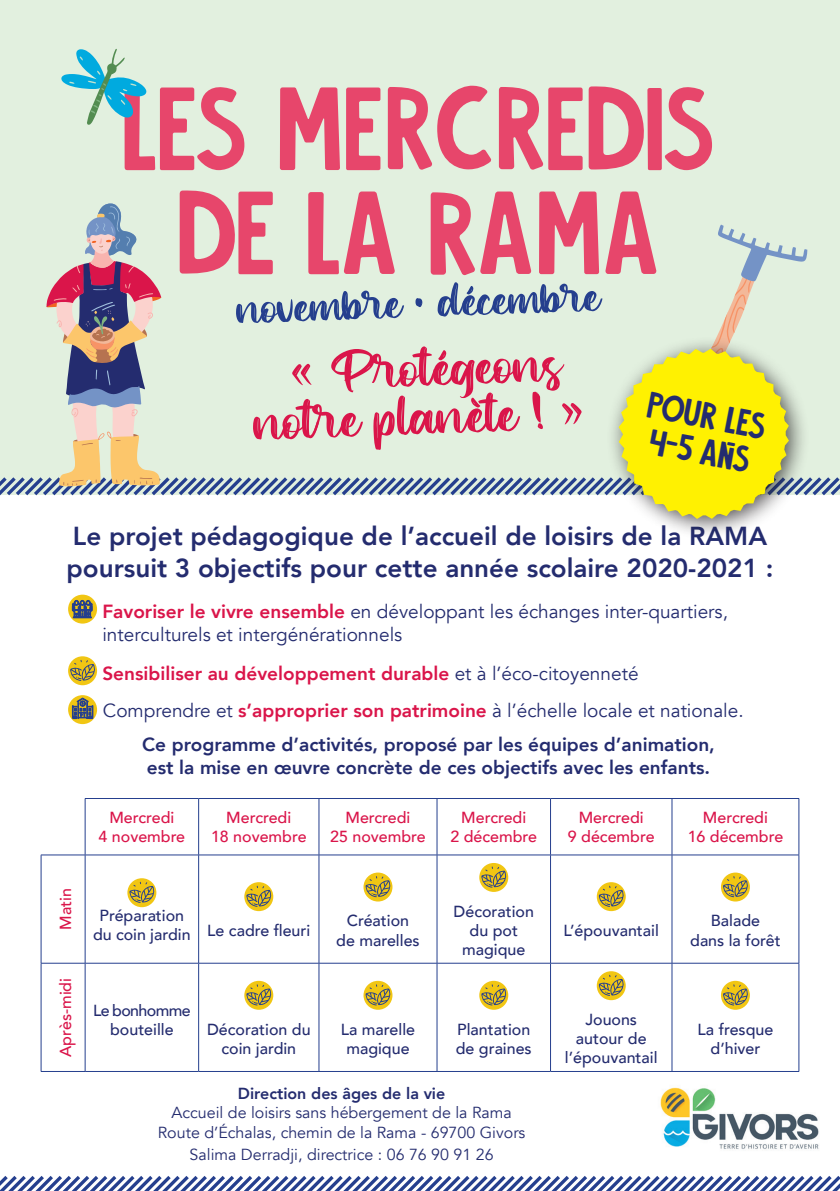
<style>
.page{position:relative;width:840px;height:1191px;background:#fff}
.page>*{position:absolute;margin:0;border:0;box-sizing:border-box;transform-origin:0 0}
.t1{font:94.4px/104px "Alvania";color:#e7466b;text-align:center}
.t2{font:59.6px/48.4px "Shakies";color:#da154a;text-align:center}
.t3{font:50.4px "Shakies";color:#253f8e}
.t4{font:30px/36px "Alvania";color:#242c6f}
.t5{font:800 26px/31.2px "Avenir";color:#242c6f}
.t6{font:19px/22.8px "Avenir";color:#242c6f}
.t7{font:800 19px/22.8px "Avenir";color:#242c6f}
.t8{font:500 16px/19.2px "Avenir";color:#242c6f;text-align:center}
.t9{font:500 16px/19.2px "Avenir";color:#da154a;text-align:center}
.t10{font:16px/19.2px "Avenir";color:#242c6f;text-align:center}
.t11{font:800 16px "Avenir";color:#242c6f}
.t12{font:500 16px/19.2px "Avenir";letter-spacing:-.02em;color:#242c6f;text-align:center}
.s1{font-weight:800;color:#da154a}
</style>
<div class="page">
<div style="left:0;top:0;width:839px;height:495px;background:#e2f0df"></div>
<svg style="left:0;top:1176px;width:839px;height:15px"></svg>
<img style="left:660px;top:1087px;width:159px;height:63px">
<hr style="left:198px;top:1071px;width:121px;height:1px;background:#253f8e">
<hr style="left:437px;top:1071px;width:113px;height:1px;background:#253f8e">
<hr style="left:41px;top:963px;width:44px;height:1px;background:#253f8e">
<hr style="left:85px;top:963px;width:113px;height:1px;background:#253f8e">
<hr style="left:198px;top:963px;width:121px;height:1px;background:#253f8e">
<hr style="left:319px;top:963px;width:118px;height:1px;background:#253f8e">
<hr style="left:437px;top:963px;width:113px;height:1px;background:#253f8e">
<hr style="left:550px;top:963px;width:121px;height:1px;background:#253f8e">
<hr style="left:671px;top:963px;width:127px;height:1px;background:#253f8e">
<hr style="left:198px;top:798px;width:1px;height:56px;background:#253f8e">
<hr style="left:198px;top:855px;width:1px;height:108px;background:#253f8e">
<hr style="left:198px;top:963px;width:1px;height:108px;background:#253f8e">
<hr style="left:85px;top:1071px;width:113px;height:1px;background:#253f8e">
<hr style="left:318px;top:798px;width:1px;height:56px;background:#253f8e">
<hr style="left:436px;top:798px;width:1px;height:56px;background:#253f8e">
<hr style="left:318px;top:855px;width:1px;height:108px;background:#253f8e">
<hr style="left:436px;top:855px;width:1px;height:108px;background:#253f8e">
<hr style="left:318px;top:963px;width:1px;height:108px;background:#253f8e">
<hr style="left:436px;top:963px;width:1px;height:108px;background:#253f8e">
<hr style="left:319px;top:1071px;width:118px;height:1px;background:#253f8e">
<hr style="left:550px;top:798px;width:1px;height:56px;background:#253f8e">
<hr style="left:550px;top:855px;width:1px;height:108px;background:#253f8e">
<hr style="left:671px;top:855px;width:1px;height:108px;background:#253f8e">
<hr style="left:798px;top:855px;width:1px;height:108px;background:#253f8e">
<hr style="left:550px;top:963px;width:1px;height:108px;background:#253f8e">
<hr style="left:671px;top:963px;width:1px;height:108px;background:#253f8e">
<hr style="left:798px;top:963px;width:1px;height:108px;background:#253f8e">
<hr style="left:550px;top:1071px;width:121px;height:1px;background:#253f8e">
<hr style="left:671px;top:1071px;width:127px;height:1px;background:#253f8e">
<hr style="left:85px;top:798px;width:113px;height:1px;background:#253f8e">
<hr style="left:85px;top:798px;width:1px;height:56px;background:#253f8e">
<hr style="left:198px;top:798px;width:121px;height:1px;background:#253f8e">
<hr style="left:319px;top:798px;width:118px;height:1px;background:#253f8e">
<hr style="left:437px;top:798px;width:113px;height:1px;background:#253f8e">
<hr style="left:550px;top:798px;width:121px;height:1px;background:#253f8e">
<hr style="left:671px;top:798px;width:127px;height:1px;background:#253f8e">
<hr style="left:671px;top:798px;width:1px;height:56px;background:#253f8e">
<hr style="left:798px;top:798px;width:1px;height:56px;background:#253f8e">
<hr style="left:85px;top:854px;width:113px;height:1px;background:#253f8e">
<hr style="left:198px;top:854px;width:121px;height:1px;background:#253f8e">
<hr style="left:319px;top:854px;width:118px;height:1px;background:#253f8e">
<hr style="left:437px;top:854px;width:113px;height:1px;background:#253f8e">
<hr style="left:550px;top:854px;width:121px;height:1px;background:#253f8e">
<hr style="left:671px;top:854px;width:127px;height:1px;background:#253f8e">
<hr style="left:41px;top:854px;width:44px;height:1px;background:#253f8e">
<hr style="left:41px;top:855px;width:1px;height:108px;background:#253f8e">
<hr style="left:85px;top:855px;width:1px;height:108px;background:#253f8e">
<hr style="left:41px;top:963px;width:1px;height:108px;background:#253f8e">
<hr style="left:85px;top:963px;width:1px;height:108px;background:#253f8e">
<hr style="left:41px;top:1071px;width:44px;height:1px;background:#253f8e">
<svg style="left:127px;top:878px;width:29px;height:29px"></svg>
<svg style="left:129px;top:881px;width:27px;height:22px"></svg>
<svg style="left:244px;top:882px;width:29px;height:29px"></svg>
<svg style="left:246px;top:885px;width:26px;height:21px"></svg>
<svg style="left:363px;top:872px;width:29px;height:29px"></svg>
<svg style="left:365px;top:876px;width:26px;height:21px"></svg>
<svg style="left:479px;top:863px;width:29px;height:29px"></svg>
<svg style="left:481px;top:866px;width:26px;height:21px"></svg>
<svg style="left:596px;top:882px;width:29px;height:29px"></svg>
<svg style="left:598px;top:885px;width:26px;height:21px"></svg>
<svg style="left:720px;top:872px;width:29px;height:29px"></svg>
<svg style="left:722px;top:876px;width:26px;height:21px"></svg>
<svg style="left:244px;top:980px;width:29px;height:29px"></svg>
<svg style="left:246px;top:984px;width:26px;height:21px"></svg>
<svg style="left:363px;top:980px;width:29px;height:29px"></svg>
<svg style="left:365px;top:984px;width:26px;height:21px"></svg>
<svg style="left:479px;top:980px;width:29px;height:29px"></svg>
<svg style="left:481px;top:984px;width:26px;height:21px"></svg>
<svg style="left:596px;top:971px;width:29px;height:29px"></svg>
<svg style="left:598px;top:974px;width:26px;height:22px"></svg>
<svg style="left:720px;top:980px;width:29px;height:29px"></svg>
<svg style="left:722px;top:984px;width:26px;height:21px"></svg>
<svg style="left:68px;top:594px;width:29px;height:29px"></svg>
<svg style="left:72px;top:600px;width:20px;height:18px"></svg>
<svg style="left:68px;top:656px;width:29px;height:29px"></svg>
<svg style="left:70px;top:660px;width:26px;height:21px"></svg>
<svg style="left:68px;top:695px;width:29px;height:29px"></svg>
<svg style="left:72px;top:697px;width:21px;height:22px"></svg>
<div style="left:605px;top:335px;width:204px;height:205px;background:#231f20;opacity:.75"></div>
<svg style="left:0;top:203px;width:839px;height:316px"></svg>
<svg style="left:61px;top:49px;width:86px;height:76px"></svg>
<h1 class="t1" style="left:123px;top:86px;width:594px">LES MERCREDIS<br>DE LA RAMA</h1>
<h3 class="t3" style="left:236px;top:287px;width:364px;rotate:-2deg">novembre • décembre</h3>
<h2 class="t2" style="left:252px;top:355px;width:333px;rotate:-2deg">« Protégeons notre planète ! »</h2>
<h3 class="t4" style="left:651px;top:389px;width:121px;rotate:11deg">POUR LES<br>4-5 ANS</h3>
<h3 class="t5" style="left:66px;top:521px;width:708px">Le projet pédagogique de l’accueil de loisirs de la RAMA poursuit 3 objectifs pour cette année scolaire 2020-2021 :</h3>
<p class="t6" style="left:102px;top:600px;width:626px"><span class="s1">Favoriser le vivre ensemble</span> en développant les échanges inter-quartiers, interculturels et intergénérationnels</p>
<p class="t6" style="left:102px;top:654px;width:642px;line-height:37.4px"><span class="s1">Sensibiliser au développement durable</span> et à l’éco-citoyenneté<br>Comprendre et <span class="s1">s’approprier son patrimoine</span> à l’échelle locale et nationale.</p>
<p class="t7" style="left:142px;top:733px;width:574px">Ce programme d’activités, proposé par les équipes d’animation, est la mise en œuvre concrète de ces objectifs avec les enfants.</p>
<p class="t9" style="left:98px;top:806px;width:88px">Mercredi<br>4 novembre</p>
<p class="t9" style="left:211px;top:806px;width:97px">Mercredi<br>18 novembre</p>
<p class="t9" style="left:330px;top:806px;width:97px">Mercredi<br>25 novembre</p>
<p class="t9" style="left:450px;top:806px;width:88px">Mercredi<br>2 décembre</p>
<p class="t9" style="left:567px;top:806px;width:88px">Mercredi<br>9 décembre</p>
<p class="t9" style="left:687px;top:806px;width:97px">Mercredi<br>16 décembre</p>
<p class="t9" style="left:55px;top:929px;width:43px;rotate:-90deg">Matin</p>
<p class="t9" style="left:55px;top:1056px;width:80px;rotate:-90deg">Après-midi</p>
<p class="t8" style="left:93px;top:906px;width:218px;line-height:15.2px;text-align:left;text-indent:6px">Préparation<br>du coin jardin Le cadre fleuri</p>
<p class="t8" style="left:336px;top:910px;width:85px">Création de marelles</p>
<p class="t8" style="left:453px;top:900px;width:82px">Décoration du pot magique</p>
<p class="t8" style="left:563px;top:920px;width:97px">L’épouvantail</p>
<p class="t8" style="left:689px;top:910px;width:92px">Balade<br>dans la forêt</p>
<p class="t12" style="left:93px;top:999px;width:99px">Le bonhomme bouteille</p>
<p class="t8" style="left:207px;top:1018px;width:105px">Décoration du coin jardin</p>
<p class="t8" style="left:341px;top:1018px;width:76px">La marelle magique</p>
<p class="t8" style="left:455px;top:1018px;width:77px;text-align:left">Plantation de graines</p>
<p class="t8" style="left:564px;top:1009px;width:94px">Jouons autour de l’épouvantail</p>
<p class="t8" style="left:697px;top:1018px;width:77px">La fresque d’hiver</p>
<p class="t11" style="left:238px;top:1081px;width:209px">Direction des âges de la vie</p>
<p class="t10" style="left:158px;top:1103px;width:369px">Accueil de loisirs sans hébergement de la Rama<br>Route d’Échalas, chemin de la Rama - 69700 Givors</p>
<p class="t10" style="left:189px;top:1144px;width:305px">Salima Derradji, directrice : 06 76 90 91 26</p>
</div>
